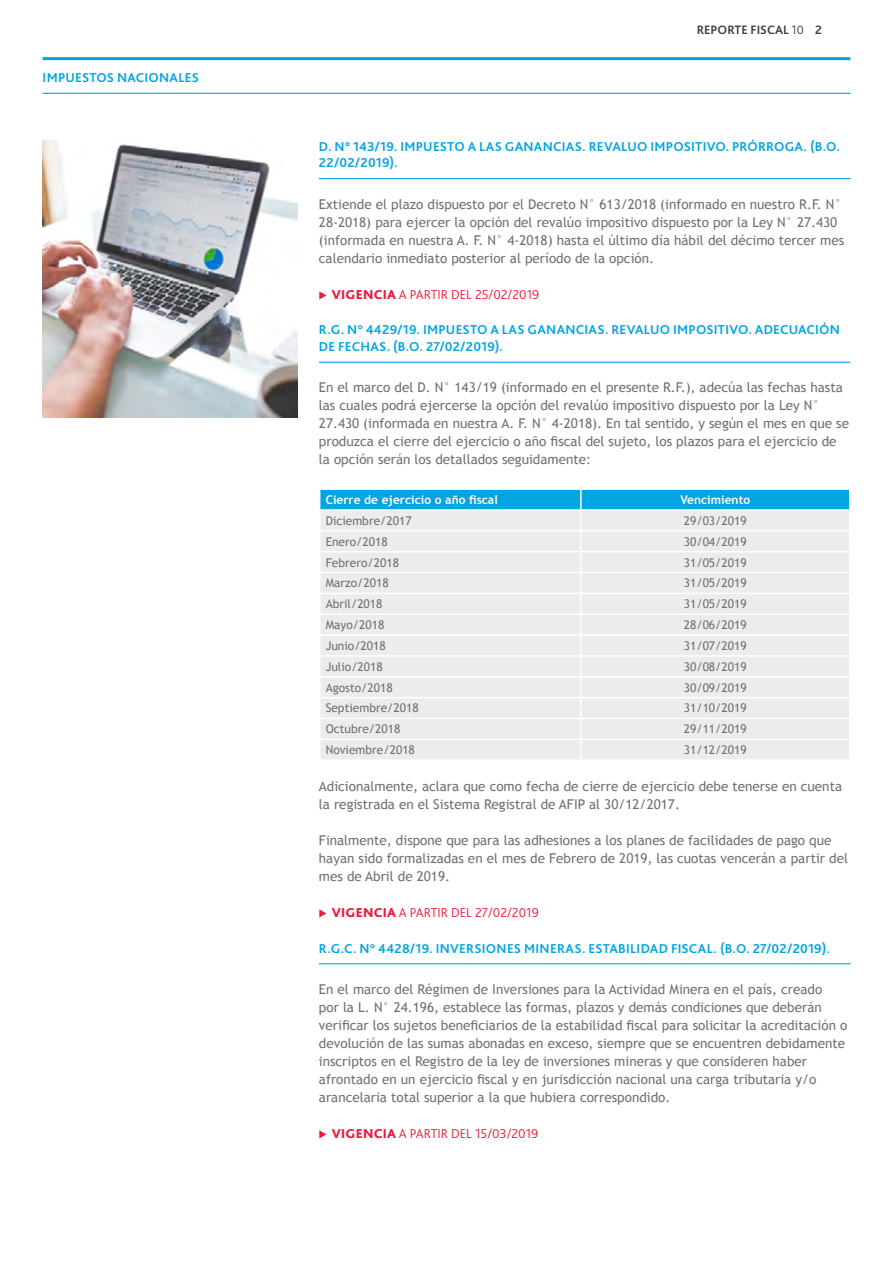
<style>
.page{position:relative;width:893px;height:1263px;background:#fff}
.page>*{position:absolute;margin:0;border:0;box-sizing:border-box;transform-origin:0 0}
.Texto_Comun{font:13.5px/18px "Trebuchet MS";color:#707070}
.Bajada_Subtitulo{font:700 13.5px/16.5px "Bliss Pro";letter-spacing:.02em;color:#02a5e2}
.t1{font:300 13.5px "Bliss Pro";color:#ed1a3b}
.t2{font:700 12.75px "Bliss Pro";color:#404040}
.Texto_Tablas{font:12px "Trebuchet MS";color:#707070}
.Texto_Tabla_Titulo{font:700 12px "Trebuchet MS";color:#fff}
.s1{font-weight:300}
.s2{font-weight:800}
</style>
<div class="page">
<hr style="left:43px;top:57px;width:807px;height:3px;background:#02a5e2">
<hr style="left:43px;top:93px;width:807px;height:1px;background:#02a5e2">
<img style="left:43px;top:141px;width:254px;height:276px">
<hr style="left:319px;top:178px;width:531px;height:1px;background:#02a5e2">
<hr style="left:319px;top:362px;width:531px;height:1px;background:#02a5e2">
<hr style="left:319px;top:963px;width:531px;height:1px;background:#02a5e2">
<svg style="left:320px;top:489px;width:530px;height:270px;background:#dce8ec"></svg>
<hr style="left:319px;top:509px;width:262px;height:2px;background:#fff">
<hr style="left:581px;top:509px;width:269px;height:2px;background:#fff">
<p class="Bajada_Subtitulo" style="left:43px;top:69px;width:158px">IMPUESTOS NACIONALES</p>
<p class="t2" style="left:697px;top:22px;width:127px">REPORTE FISCAL <span class="s1">10</span> 2</p>
<p class="Bajada_Subtitulo" style="left:319px;top:138px;width:523px">D. N° 143/19. IMPUESTO A LAS GANANCIAS. REVALUO IMPOSITIVO. PRÓRROGA. (B.O.<br>22/02/2019).</p>
<p class="Texto_Comun" style="left:319px;top:195px;width:527px">Extiende el plazo dispuesto por el Decreto N° 613/2018 (informado en nuestro R.F. N° 28-2018) para ejercer la opción del revalúo impositivo dispuesto por la Ley N° 27.430 (informada en nuestra A. F. N° 4-2018) hasta el último día hábil del décimo tercer mes calendario inmediato posterior al período de la opción.</p>
<p class="t1" style="left:332px;top:286px;width:209px"><span class="s2">VIGENCIA</span> A PARTIR DEL 25/02/2019</p>
<p class="Bajada_Subtitulo" style="left:319px;top:321px;width:523px">R.G. N° 4429/19. IMPUESTO A LAS GANANCIAS. REVALUO IMPOSITIVO. ADECUACIÓN<br>DE FECHAS. (B.O. 27/02/2019).</p>
<p class="Texto_Comun" style="left:319px;top:379px;width:532px">En el marco del D. N° 143/19 (informado en el presente R.F.), adecúa las fechas hasta las cuales podrá ejercerse la opción del revalúo impositivo dispuesto por la Ley N° 27.430 (informada en nuestra A. F. N° 4-2018). En tal sentido, y según el mes en que se produzca el cierre del ejercicio o año fiscal del sujeto, los plazos para el ejercicio de la opción serán los detallados seguidamente:</p>
<p class="Texto_Tabla_Titulo" style="left:326px;top:492px;width:174px">Cierre de ejercicio o año fiscal</p>
<p class="Texto_Tabla_Titulo" style="left:680px;top:492px;width:71px">Vencimiento</p>
<p class="Texto_Tablas" style="left:326px;top:513px;width:87px">Diciembre/2017</p>
<p class="Texto_Tablas" style="left:684px;top:513px;width:64px">29/03/2019</p>
<p class="Texto_Tablas" style="left:326px;top:534px;width:64px">Enero/2018</p>
<p class="Texto_Tablas" style="left:684px;top:534px;width:64px">30/04/2019</p>
<p class="Texto_Tablas" style="left:326px;top:555px;width:75px">Febrero/2018</p>
<p class="Texto_Tablas" style="left:684px;top:555px;width:64px">31/05/2019</p>
<p class="Texto_Tablas" style="left:326px;top:576px;width:65px">Marzo/2018</p>
<p class="Texto_Tablas" style="left:684px;top:576px;width:64px">31/05/2019</p>
<p class="Texto_Tablas" style="left:326px;top:597px;width:58px">Abril/2018</p>
<p class="Texto_Tablas" style="left:684px;top:597px;width:64px">31/05/2019</p>
<p class="Texto_Tablas" style="left:326px;top:618px;width:60px">Mayo/2018</p>
<p class="Texto_Tablas" style="left:684px;top:618px;width:64px">28/06/2019</p>
<p class="Texto_Tablas" style="left:326px;top:639px;width:62px">Junio/2018</p>
<p class="Texto_Tablas" style="left:684px;top:639px;width:64px">31/07/2019</p>
<p class="Texto_Tablas" style="left:326px;top:659px;width:59px">Julio/2018</p>
<p class="Texto_Tablas" style="left:684px;top:659px;width:64px">30/08/2019</p>
<p class="Texto_Tablas" style="left:326px;top:680px;width:69px">Agosto/2018</p>
<p class="Texto_Tablas" style="left:684px;top:680px;width:64px">30/09/2019</p>
<p class="Texto_Tablas" style="left:326px;top:701px;width:94px">Septiembre/2018</p>
<p class="Texto_Tablas" style="left:684px;top:701px;width:64px">31/10/2019</p>
<p class="Texto_Tablas" style="left:326px;top:722px;width:76px">Octubre/2018</p>
<p class="Texto_Tablas" style="left:684px;top:722px;width:64px">29/11/2019</p>
<p class="Texto_Tablas" style="left:326px;top:743px;width:91px">Noviembre/2018</p>
<p class="Texto_Tablas" style="left:684px;top:743px;width:64px">31/12/2019</p>
<p class="Texto_Comun" style="left:319px;top:777px;width:525px">Adicionalmente, aclara que como fecha de cierre de ejercicio debe tenerse en cuenta la registrada en el Sistema Registral de AFIP al 30/12/2017.</p>
<p class="Texto_Comun" style="left:319px;top:831px;width:531px">Finalmente, dispone que para las adhesiones a los planes de facilidades de pago que hayan sido formalizadas en el mes de Febrero de 2019, las cuotas vencerán a partir del mes de Abril de 2019.</p>
<p class="t1" style="left:332px;top:904px;width:209px"><span class="s2">VIGENCIA</span> A PARTIR DEL 27/02/2019</p>
<p class="Bajada_Subtitulo" style="left:319px;top:939px;width:512px">R.G.C. N° 4428/19. INVERSIONES MINERAS. ESTABILIDAD FISCAL. (B.O. 27/02/2019).</p>
<p class="Texto_Comun" style="left:319px;top:980px;width:530px">En el marco del Régimen de Inversiones para la Actividad Minera en el país, creado<br>por la L. N° 24.196, establece las formas, plazos y demás condiciones que deberán verificar los sujetos beneficiarios de la estabilidad fiscal para solicitar la acreditación o devolución de las sumas abonadas en exceso, siempre que se encuentren debidamente inscriptos en el Registro de la ley de inversiones mineras y que consideren haber afrontado en un ejercicio fiscal y en jurisdicción nacional una carga tributaria y/o arancelaria total superior a la que hubiera correspondido.</p>
<p class="t1" style="left:332px;top:1125px;width:208px"><span class="s2">VIGENCIA</span> A PARTIR DEL 15/03/2019</p>
</div>
